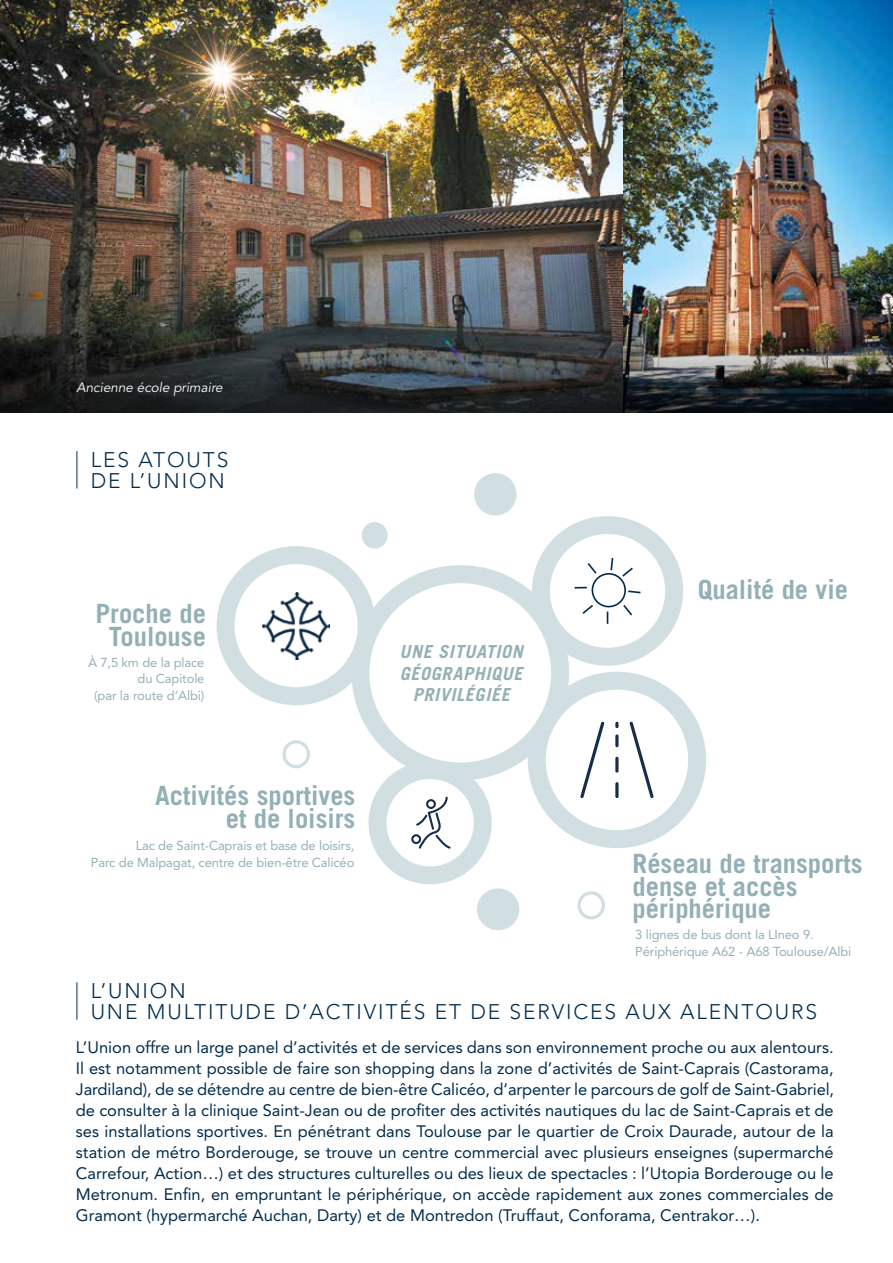
<style>
.page{position:relative;width:893px;height:1263px;background:#fff}
.page>*{position:absolute;margin:0;border:0;box-sizing:border-box;transform-origin:0 0}
.t1{font:700 26.55px/22.8px "Trade Gothic";color:#94b0b7;text-align:right}
.t2{font:300 21px/21px "Avenir LT Std";letter-spacing:.09em;color:#022c4d}
.t3{font:italic 700 18px/21.6px "Trade Gothic";letter-spacing:.04em;color:#94b0b7;text-align:center}
.t4{font:16.5px/21px "Avenir LT Std";color:#022c4d;text-align:justify}
.t5{font:italic 13.5px "Avenir LT Std";color:#fff}
.t6{font:12.9px/16.2px "Avenir LT Std";letter-spacing:-.01em;color:#94b0b7;text-align:right}
</style>
<div class="page">
<hr style="left:77px;top:982px;width:1px;height:37px;background:#022c4d">
<hr style="left:77px;top:451px;width:1px;height:37px;background:#022c4d">
<div style="left:474px;top:473px;width:43px;height:43px;background:#d2dfe2;border-radius:50%"></div>
<div style="left:476px;top:888px;width:44px;height:43px;background:#d2dfe2;border-radius:50%"></div>
<div style="left:577px;top:891px;width:28px;height:28px;border:3px solid #d2dfe2;border-radius:50%"></div>
<svg style="left:216px;top:505px;width:490px;height:390px"></svg>
<img style="left:623px;top:0;width:270px;height:276px">
<img style="left:0;top:0;width:623px;height:276px">
<img style="left:0;top:276px;width:893px;height:136px">
<p class="t5" style="left:77px;top:379px;width:148px">Ancienne école primaire</p>
<p class="t2" style="left:91px;top:449px;width:139px">LES ATOUTS<br>DE L’UNION</p>
<h1 class="t1" style="left:95px;top:602px;width:112px;text-align:center">Proche de<br>Toulouse</h1>
<p class="t6" style="left:88px;top:655px;width:118px">À 7,5 km de la place du Capitole<br>(par la route d’Albi)</p>
<h1 class="t1" style="left:155px;top:783px;width:202px">Activités sportives et de loisirs</h1>
<p class="t6" style="left:91px;top:838px;width:265px">Lac de Saint-Caprais et base de loisirs,<br>Parc de Malpagat, centre de bien-être Calicéo</p>
<p class="t3" style="left:399px;top:641px;width:125px">UNE SITUATION<br>GÉOGRAPHIQUE<br>PRIVILÉGIÉE</p>
<h1 class="t1" style="left:698px;top:577px;width:152px">Qualité de vie</h1>
<h1 class="t1" style="left:633px;top:851px;width:231px;text-align:left">Réseau de transports dense et accès périphérique</h1>
<p class="t6" style="left:635px;top:927px;width:218px;text-align:left">3 lignes de bus dont la LIneo 9.<br>Périphérique A62 - A68 Toulouse/Albi</p>
<p class="t2" style="left:91px;top:980px;width:728px">L’UNION<br>UNE MULTITUDE D’ACTIVITÉS ET DE SERVICES AUX ALENTOURS</p>
<p class="t4" style="left:76px;top:1037px;width:760px">L’Union offre un large panel d’activités et de services dans son environnement proche ou aux alentours.<br>Il est notamment possible de faire son shopping dans la zone d’activités de Saint-Caprais (Castorama, Jardiland), de se détendre au centre de bien-être Calicéo, d’arpenter le parcours de golf de Saint-Gabriel, de consulter à la clinique Saint-Jean ou de profiter des activités nautiques du lac de Saint-Caprais et de ses installations sportives. En pénétrant dans Toulouse par le quartier de Croix Daurade, autour de la station de métro Borderouge, se trouve un centre commercial avec plusieurs enseignes (supermarché Carrefour, Action…) et des structures culturelles ou des lieux de spectacles : l’Utopia Borderouge ou le Metronum. Enfin, en empruntant le périphérique, on accède rapidement aux zones commerciales de Gramont (hypermarché Auchan, Darty) et de Montredon (Truffaut, Conforama, Centrakor…).</p>
</div>
